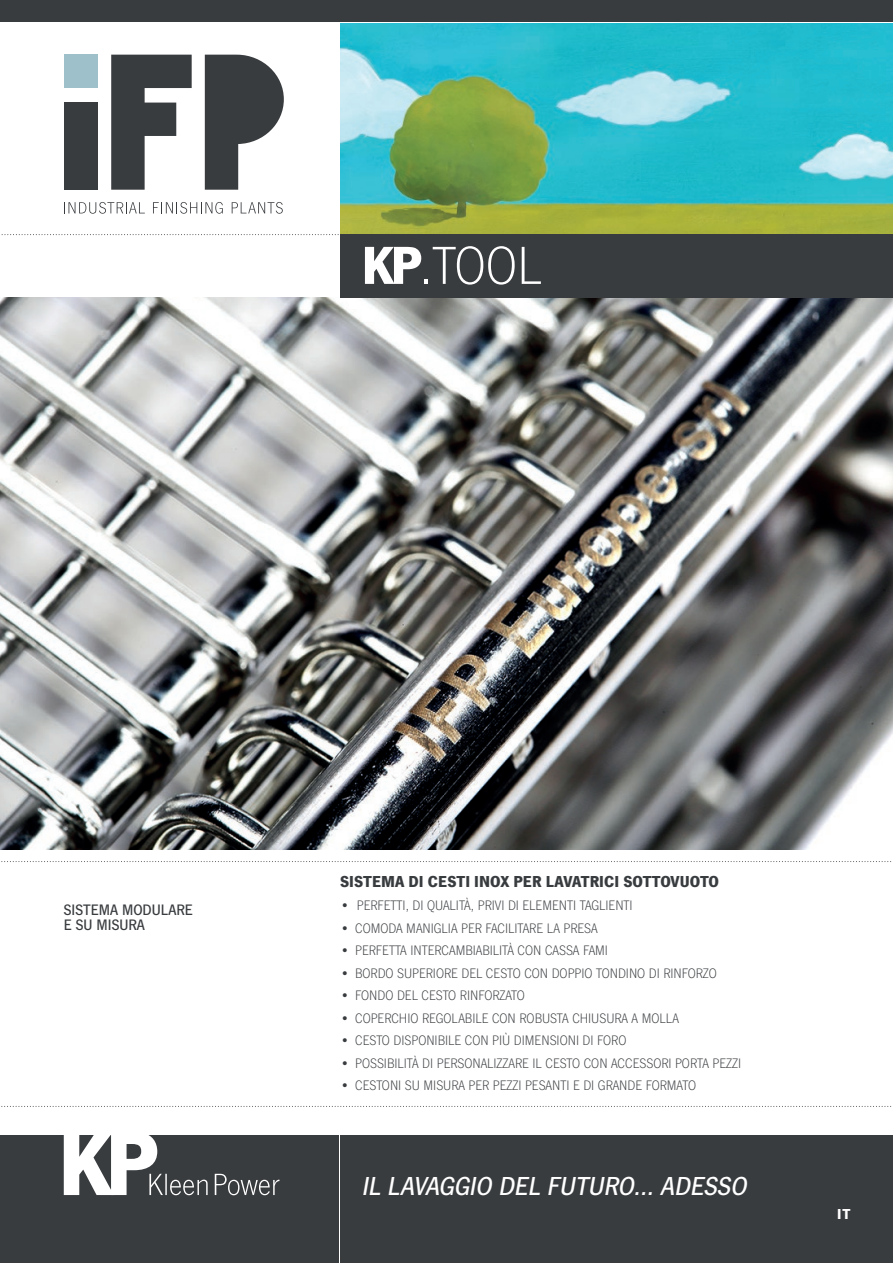
<style>
.page{position:relative;width:893px;height:1263px;background:#fff}
.page>*{position:absolute;margin:0;border:0;box-sizing:border-box;transform-origin:0 0}
.t1{font:55.5px "News Got T Ligh";color:#fff}
.t2{font:italic 500 27px "News Got T";color:#fff}
.t3{font:700 16.5px "News Got T";color:#393c3f}
.t4{font:500 15.75px/15px "News Got T";color:#393c3f}
.t5{font:700 15px "News Got T";color:#fff}
.t6{font:14.25px "News Got T Ligh";color:#393c3f}
.s1{font-family:"News Got T";font-weight:700}
</style>
<div class="page">
<img style="left:340px;top:23px;width:553px;height:211px">
<div style="left:64px;top:103px;width:33px;height:87px;background:#393c3f"></div>
<svg style="left:205px;top:55px;width:79px;height:135px"></svg>
<div style="left:64px;top:55px;width:33px;height:33px;background:#9dc0cb"></div>
<svg style="left:111px;top:55px;width:81px;height:135px"></svg>
<svg style="left:64px;top:202px;width:81px;height:12px"></svg>
<svg style="left:153px;top:202px;width:70px;height:12px"></svg>
<svg style="left:232px;top:202px;width:51px;height:12px"></svg>
<img style="left:0;top:298px;width:893px;height:551px">
<div style="left:340px;top:234px;width:553px;height:64px;background:#393c3f"></div>
<div style="left:0;top:0;width:893px;height:21px;background:#393c3f"></div>
<svg style="left:1px;top:234px;width:338px;height:1px"></svg>
<div style="left:0;top:1135px;width:339px;height:128px;background:#393c3f"></div>
<div style="left:340px;top:1135px;width:553px;height:128px;background:#393c3f"></div>
<svg style="left:64px;top:1135px;width:215px;height:60px"></svg>
<svg style="left:1px;top:861px;width:891px;height:1px"></svg>
<svg style="left:1px;top:1106px;width:891px;height:1px"></svg>
<h1 class="t1" style="left:361px;top:235px;width:182px"><span class="s1">KP</span> .TOOL</h1>
<p class="t4" style="left:64px;top:902px;width:131px">SISTEMA MODULARE<br>E SU MISURA</p>
<p class="t3" style="left:340px;top:872px;width:380px">SISTEMA DI CESTI INOX PER LAVATRICI SOTTOVUOTO</p>
<p class="t6" style="left:340px;top:898px;width:294px">• PERFETTI, DI QUALITÀ, PRIVI DI ELEMENTI TAGLIENTI</p>
<p class="t6" style="left:340px;top:920px;width:259px">• COMODA MANIGLIA PER FACILITARE LA PRESA</p>
<p class="t6" style="left:340px;top:943px;width:269px">• PERFETTA INTERCAMBIABILITÀ CON CASSA FAMI</p>
<p class="t6" style="left:340px;top:965px;width:378px">• BORDO SUPERIORE DEL CESTO CON DOPPIO TONDINO DI RINFORZO</p>
<p class="t6" style="left:340px;top:988px;width:186px">• FONDO DEL CESTO RINFORZATO</p>
<p class="t6" style="left:340px;top:1010px;width:340px">• COPERCHIO REGOLABILE CON ROBUSTA CHIUSURA A MOLLA</p>
<p class="t6" style="left:340px;top:1033px;width:288px">• CESTO DISPONIBILE CON PIÙ DIMENSIONI DI FORO</p>
<p class="t6" style="left:340px;top:1055px;width:402px">• POSSIBILITÀ DI PERSONALIZZARE IL CESTO CON ACCESSORI PORTA PEZZI</p>
<p class="t6" style="left:340px;top:1078px;width:357px">• CESTONI SU MISURA PER PEZZI PESANTI E DI GRANDE FORMATO</p>
<h2 class="t2" style="left:361px;top:1171px;width:391px">IL LAVAGGIO DEL FUTURO… ADESSO</h2>
<p class="t5" style="left:837px;top:1205px;width:15px">IT</p>
</div>
